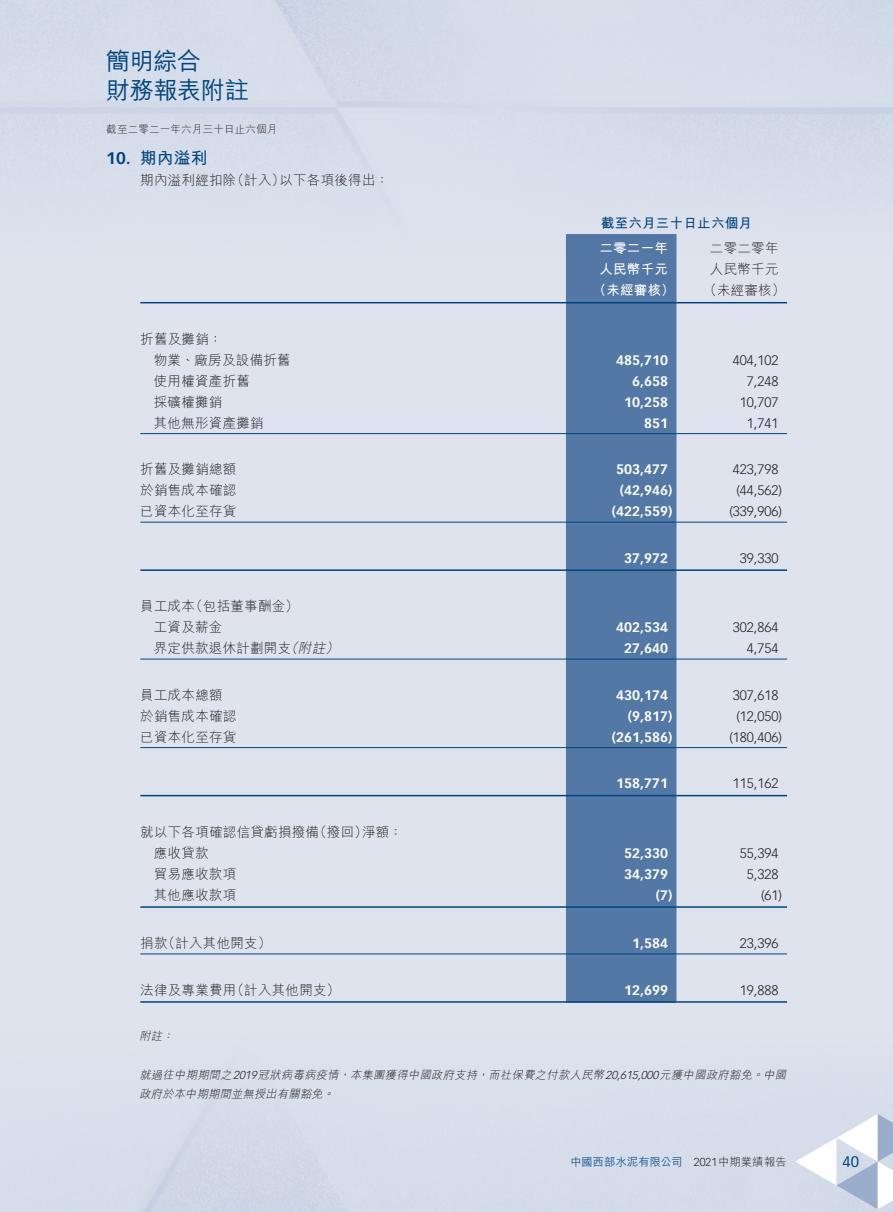
<style>
.page{position:relative;width:893px;height:1212px;background:#d9dfec}
.page>*{position:absolute;margin:0;border:0;box-sizing:border-box;transform-origin:0 0}
.t1{font:500 24px/28.5px "M Hei HK";letter-spacing:-.015em;color:#00447b}
._01_H1{font:700 16.5px "M Hei HK";color:#00447b}
._01_H1-2{font:700 16.5px "Vectora LT Std";color:#00447b}
.t2{font:15px "Vectora LT Std";color:#00447b}
._50_Table_txt{font:300 13.5px "M Hei HK";letter-spacing:.02em;color:#231f20}
._50_Table_txt-2{font:300 13.5px "Vectora LT Std";color:#231f20}
._50_Table_txt-3{font:700 13.5px "Vectora LT Std";color:#fff}
._00_txt{font:300 13.5px "M Hei HK";letter-spacing:.02em;color:#231f20}
._50_Table_txt-4{font:700 13.5px "M Hei HK";letter-spacing:.02em;color:#fff}
._50_Table_txt-5{font:700 13.5px "M Hei HK";letter-spacing:.02em;color:#00447b}
._50_Table_txt-6{font:italic 300 13.5px "M Hei HK";color:#231f20}
._06_Notes{font:italic 300 11.25px/19.5px "M Hei HK";color:#231f20}
.t3{font:300 11.25px "M Hei HK";letter-spacing:.015em;color:#231f20}
.t4{font:500 11.25px "M Hei HK";letter-spacing:.005em;color:#1e5b8f}
.t5{font:300 10.5px "M Hei HK";letter-spacing:.02em;color:#231f20}
.s1{font-family:"Vectora LT Std"}
</style>
<div class="page">
<div style="left:566px;top:234px;width:110px;height:767px;background:#5378a6"></div>
<hr style="left:140px;top:302px;width:426px;height:1px;background:#00447b">
<hr style="left:566px;top:302px;width:110px;height:1px;background:#00447b">
<hr style="left:676px;top:302px;width:111px;height:1px;background:#00447b">
<hr style="left:140px;top:433px;width:426px;height:1px;background:#00447b">
<hr style="left:566px;top:433px;width:110px;height:1px;background:#00447b">
<hr style="left:676px;top:433px;width:111px;height:1px;background:#00447b">
<hr style="left:140px;top:522px;width:426px;height:1px;background:#00447b">
<hr style="left:566px;top:522px;width:110px;height:1px;background:#00447b">
<hr style="left:676px;top:522px;width:111px;height:1px;background:#00447b">
<hr style="left:140px;top:569px;width:426px;height:2px;background:#00447b">
<hr style="left:566px;top:569px;width:110px;height:2px;background:#00447b">
<hr style="left:676px;top:569px;width:111px;height:2px;background:#00447b">
<hr style="left:140px;top:659px;width:426px;height:1px;background:#00447b">
<hr style="left:566px;top:659px;width:110px;height:1px;background:#00447b">
<hr style="left:676px;top:659px;width:111px;height:1px;background:#00447b">
<hr style="left:140px;top:747px;width:426px;height:1px;background:#00447b">
<hr style="left:566px;top:747px;width:110px;height:1px;background:#00447b">
<hr style="left:676px;top:747px;width:111px;height:1px;background:#00447b">
<hr style="left:140px;top:795px;width:426px;height:1px;background:#00447b">
<hr style="left:566px;top:795px;width:110px;height:1px;background:#00447b">
<hr style="left:676px;top:795px;width:111px;height:1px;background:#00447b">
<hr style="left:140px;top:906px;width:426px;height:2px;background:#00447b">
<hr style="left:566px;top:906px;width:110px;height:2px;background:#00447b">
<hr style="left:676px;top:906px;width:111px;height:2px;background:#00447b">
<hr style="left:140px;top:953px;width:426px;height:1px;background:#00447b">
<hr style="left:566px;top:953px;width:110px;height:1px;background:#00447b">
<hr style="left:676px;top:953px;width:111px;height:1px;background:#00447b">
<hr style="left:140px;top:1001px;width:426px;height:2px;background:#00447b">
<hr style="left:566px;top:1001px;width:110px;height:2px;background:#00447b">
<hr style="left:676px;top:1001px;width:111px;height:2px;background:#00447b">
<svg style="left:795px;top:1114px;width:98px;height:98px"></svg>
<h1 class="t1" style="left:106px;top:45px;width:144px">簡明綜合<br>財務報表附註</h1>
<p class="t5" style="left:106px;top:123px;width:173px">截至二零二一年六月三十日止六個月</p>
<p class="_01_H1" style="left:140px;top:145px;width:68px">期內溢利</p>
<p class="_01_H1-2" style="left:106px;top:148px;width:26px">10.</p>
<p class="_00_txt" style="left:231px;top:173px;width:56px">（計入）</p>
<p class="_00_txt" style="left:279px;top:173px;width:111px">以下各項後得出：</p>
<p class="_00_txt" style="left:140px;top:173px;width:98px">期內溢利經扣除</p>
<p class="_50_Table_txt" style="left:140px;top:332px;width:84px">折舊及攤銷：</p>
<p class="_50_Table_txt" style="left:154px;top:353px;width:138px">物業、廠房及設備折舊</p>
<p class="_50_Table_txt" style="left:154px;top:374px;width:98px">使用權資產折舊</p>
<p class="_50_Table_txt" style="left:154px;top:395px;width:70px">採礦權攤銷</p>
<p class="_50_Table_txt" style="left:154px;top:416px;width:111px">其他無形資產攤銷</p>
<p class="_50_Table_txt" style="left:140px;top:462px;width:98px">折舊及攤銷總額</p>
<p class="_50_Table_txt" style="left:140px;top:483px;width:98px">於銷售成本確認</p>
<p class="_50_Table_txt" style="left:140px;top:504px;width:98px">已資本化至存貨</p>
<p class="_50_Table_txt" style="left:189px;top:599px;width:111px">（包括董事酬金(</p>
<p class="_50_Table_txt" style="left:140px;top:599px;width:56px">員工成本</p>
<p class="_50_Table_txt" style="left:154px;top:620px;width:70px">工資及薪金</p>
<p class="_50_Table_txt-6" style="left:284px;top:641px;width:18px">（</p>
<p class="_50_Table_txt-6" style="left:325px;top:641px;width:18px">(</p>
<p class="_50_Table_txt-6" style="left:298px;top:641px;width:32px">附註</p>
<p class="_50_Table_txt" style="left:154px;top:641px;width:139px">界定供款退休計劃開支</p>
<p class="_50_Table_txt" style="left:140px;top:688px;width:84px">員工成本總額</p>
<p class="_50_Table_txt" style="left:140px;top:709px;width:98px">於銷售成本確認</p>
<p class="_50_Table_txt" style="left:140px;top:730px;width:98px">已資本化至存貨</p>
<p class="_50_Table_txt" style="left:140px;top:825px;width:180px">就以下各項確認信貸虧損撥備</p>
<p class="_50_Table_txt" style="left:313px;top:825px;width:56px">（撥回）</p>
<p class="_50_Table_txt" style="left:362px;top:825px;width:42px">淨額：</p>
<p class="_50_Table_txt" style="left:154px;top:846px;width:56px">應收貸款</p>
<p class="_50_Table_txt" style="left:154px;top:867px;width:84px">貿易應收款項</p>
<p class="_50_Table_txt" style="left:154px;top:888px;width:84px">其他應收款項</p>
<p class="_50_Table_txt" style="left:162px;top:936px;width:111px">（計入其他開支(</p>
<p class="_50_Table_txt" style="left:140px;top:936px;width:29px">捐款</p>
<p class="_50_Table_txt" style="left:231px;top:983px;width:111px">（計入其他開支(</p>
<p class="_50_Table_txt" style="left:140px;top:983px;width:98px">法律及專業費用</p>
<p class="_06_Notes" style="left:162px;top:1026px;width:15px">：</p>
<p class="_06_Notes" style="left:139px;top:1026px;width:27px">附註</p>
<p class="_50_Table_txt-5" style="left:601px;top:213px;width:153px">截至六月三十日止六個月</p>
<p class="_50_Table_txt" style="left:710px;top:241px;width:70px">二零二零年</p>
<p class="_50_Table_txt-4" style="left:599px;top:239px;width:70px">二零二一年</p>
<p class="_50_Table_txt-4" style="left:599px;top:260px;width:70px">人民幣千元</p>
<p class="_50_Table_txt" style="left:710px;top:262px;width:70px">人民幣千元</p>
<p class="_50_Table_txt-4" style="left:593px;top:281px;width:83px">（未經審核）</p>
<p class="_50_Table_txt" style="left:703px;top:283px;width:83px">（未經審核(</p>
<p class="_50_Table_txt-3" style="left:616px;top:352px;width:53px">485,710</p>
<p class="_50_Table_txt-2" style="left:733px;top:352px;width:47px">404,102</p>
<p class="_50_Table_txt-3" style="left:632px;top:373px;width:37px">6,658</p>
<p class="_50_Table_txt-2" style="left:747px;top:373px;width:33px">7,248</p>
<p class="_50_Table_txt-3" style="left:624px;top:394px;width:45px">10,258</p>
<p class="_50_Table_txt-2" style="left:740px;top:394px;width:40px">10,707</p>
<p class="_50_Table_txt-3" style="left:644px;top:415px;width:25px">851</p>
<p class="_50_Table_txt-2" style="left:747px;top:415px;width:33px">1,741</p>
<p class="_50_Table_txt-3" style="left:616px;top:461px;width:53px">503,477</p>
<p class="_50_Table_txt-2" style="left:733px;top:462px;width:47px">423,798</p>
<p class="_50_Table_txt-3" style="left:620px;top:482px;width:54px">)42,946(</p>
<p class="_50_Table_txt-2" style="left:736px;top:483px;width:47px">)44,562(</p>
<p class="_50_Table_txt-3" style="left:612px;top:503px;width:62px">)422,559(</p>
<p class="_50_Table_txt-2" style="left:729px;top:504px;width:54px">)339,906(</p>
<p class="_50_Table_txt-3" style="left:624px;top:550px;width:45px">37,972</p>
<p class="_50_Table_txt-2" style="left:740px;top:550px;width:40px">39,330</p>
<p class="_50_Table_txt-3" style="left:616px;top:619px;width:53px">402,534</p>
<p class="_50_Table_txt-2" style="left:733px;top:620px;width:47px">302,864</p>
<p class="_50_Table_txt-3" style="left:624px;top:640px;width:45px">27,640</p>
<p class="_50_Table_txt-2" style="left:747px;top:641px;width:33px">4,754</p>
<p class="_50_Table_txt-3" style="left:616px;top:687px;width:53px">430,174</p>
<p class="_50_Table_txt-2" style="left:733px;top:687px;width:47px">307,618</p>
<p class="_50_Table_txt-3" style="left:628px;top:708px;width:46px">)9,817(</p>
<p class="_50_Table_txt-2" style="left:736px;top:708px;width:47px">)12,050(</p>
<p class="_50_Table_txt-3" style="left:612px;top:729px;width:62px">)261,586(</p>
<p class="_50_Table_txt-2" style="left:729px;top:729px;width:54px">)180,406(</p>
<p class="_50_Table_txt-3" style="left:616px;top:775px;width:53px">158,771</p>
<p class="_50_Table_txt-2" style="left:733px;top:776px;width:47px">115,162</p>
<p class="_50_Table_txt-3" style="left:624px;top:845px;width:45px">52,330</p>
<p class="_50_Table_txt-2" style="left:740px;top:845px;width:40px">55,394</p>
<p class="_50_Table_txt-3" style="left:624px;top:866px;width:45px">34,379</p>
<p class="_50_Table_txt-2" style="left:747px;top:866px;width:33px">5,328</p>
<p class="_50_Table_txt-3" style="left:656px;top:887px;width:18px">(7)</p>
<p class="_50_Table_txt-2" style="left:761px;top:887px;width:23px">)61(</p>
<p class="_50_Table_txt-3" style="left:632px;top:935px;width:37px">1,584</p>
<p class="_50_Table_txt-2" style="left:740px;top:935px;width:40px">23,396</p>
<p class="_50_Table_txt-3" style="left:624px;top:981px;width:45px">12,699</p>
<p class="_50_Table_txt-2" style="left:740px;top:982px;width:40px">19,888</p>
<p class="_06_Notes" style="left:323px;top:1065px;width:20px;text-indent:-183px">就過往中期期間之<span class="s1">2019</span>冠狀病毒病疫情。</p>
<p class="_06_Notes" style="left:489px;top:1065px;width:267px">而社保費之付款人民幣<span class="s1">20,615,000</span>元獲中國政府豁免</p>
<p class="_06_Notes" style="left:350px;top:1065px;width:131px">本集團獲得中國政府支持</p>
<p class="_06_Notes" style="left:763px;top:1065px;width:27px">中國</p>
<p class="_06_Notes" style="left:752px;top:1065px;width:15px">。</p>
<p class="_06_Notes" style="left:339px;top:1065px;width:15px">，</p>
<p class="_06_Notes" style="left:477px;top:1065px;width:15px">，</p>
<p class="_06_Notes" style="left:139px;top:1084px;width:187px">政府於本中期期間並無授出有關豁免</p>
<p class="t4" style="left:570px;top:1154px;width:114px">中國西部水泥有限公司</p>
<p class="t3" style="left:694px;top:1156px;width:94px"><span class="s1">2021</span> 中期業績報告</p>
<p class="t2" style="left:842px;top:1153px;width:18px">40</p>
</div>
